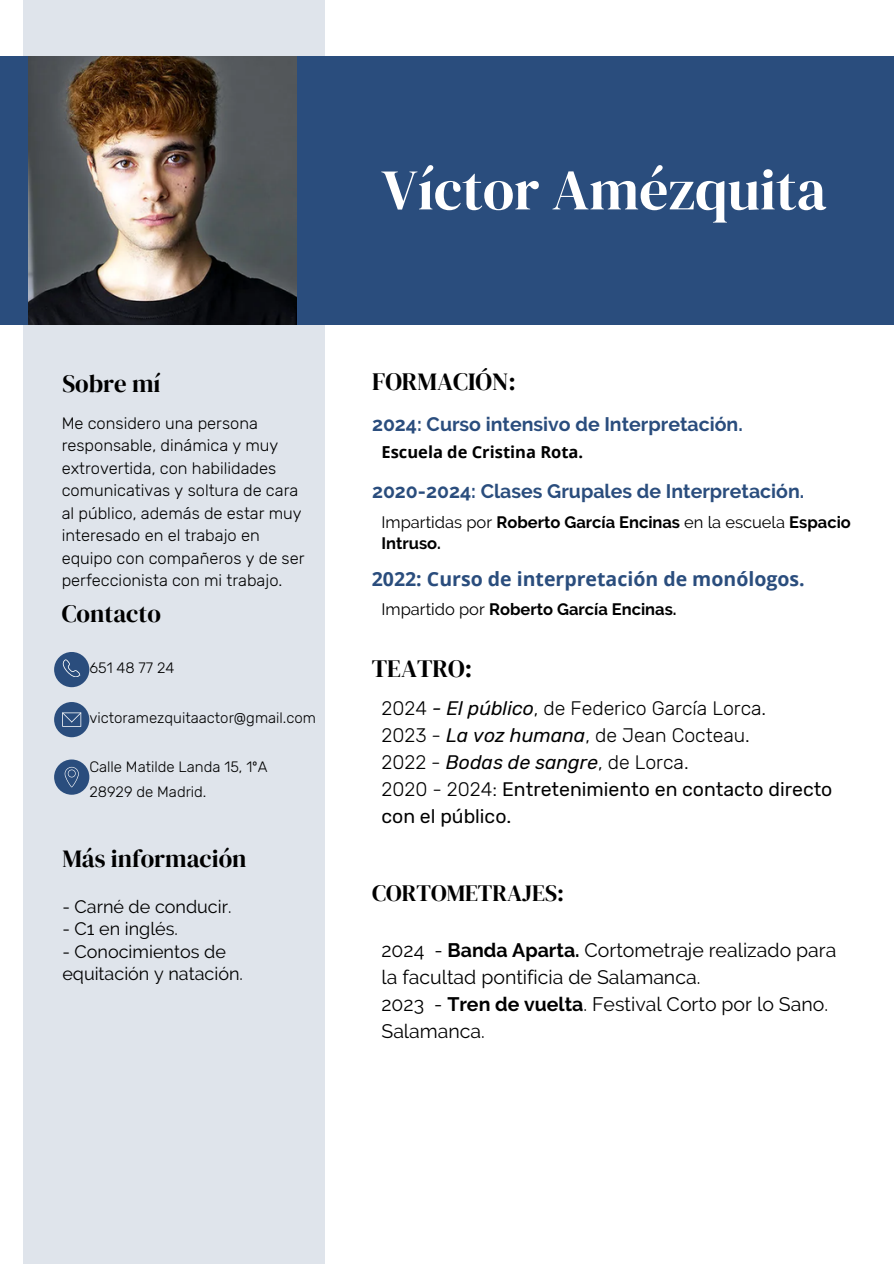
<style>
.page{position:relative;width:894px;height:1264px;background:#fff}
.page>*{position:absolute;margin:0;border:0;box-sizing:border-box;transform-origin:0 0}
.t1{font:57.3px "DM Serif Display";color:#fff}
.t2{font:24.75px "DM Serif Display";color:#000}
.t3{font:23.25px "DM Serif Display";color:#000}
.t4{font:19.5px/27px "Raleway";color:#000}
.t5{font:300 19.5px/27px "Rubik";color:#000}
.t6{font:700 19.5px "Raleway";color:#2a4d7d}
.t7{font:19.5px/27px "Rubik";color:#000}
.t8{font:700 19.5px "Open Sans";color:#2a4d7d}
.t9{font:18px/22.5px "Raleway";color:#000}
.t10{font:300 16.5px/22.5px "Rubik";color:#000}
.t11{font:700 16.5px/21.3px "Raleway";color:#000}
.t12{font:700 16.5px "Open Sans";color:#000}
.t13{font:300 15px "Rubik";color:#000}
.s1{font-weight:400}
.s2{font-weight:400;font-style:italic}
.s3{font-weight:300}
.s4{font-weight:700}
</style>
<div class="page">
<div style="left:23px;top:0;width:301px;height:1263px;background:#dfe4eb"></div>
<div style="left:0;top:57px;width:893px;height:268px;background:#2a4d7d"></div>
<img style="left:28px;top:57px;width:268px;height:268px">
<div style="left:54px;top:652px;width:35px;height:35px;background:#2a4d7d;border-radius:50%"></div>
<div style="left:54px;top:702px;width:35px;height:35px;background:#2a4d7d;border-radius:50%"></div>
<div style="left:54px;top:759px;width:35px;height:35px;background:#2a4d7d;border-radius:50%"></div>
<svg style="left:63px;top:659px;width:18px;height:17px"></svg>
<svg style="left:62px;top:712px;width:19px;height:14px"></svg>
<svg style="left:65px;top:767px;width:14px;height:20px"></svg>
<p class="t1" style="left:381px;top:150px;width:446px">Víctor Amézquita</p>
<p class="t2" style="left:62px;top:367px;width:100px">Sobre mí</p>
<p class="t10" style="left:62px;top:412px;width:244px">Me considero una persona responsable, dinámica y muy extrovertida, con habilidades comunicativas y soltura de cara al público, además de estar muy interesado en el trabajo en equipo con compañeros y de ser perfeccionista con mi trabajo.</p>
<h4 class="t2" style="left:62px;top:596px;width:101px">Contacto</h4>
<h2 class="t13" style="left:89px;top:659px;width:86px">651 48 77 24</h2>
<h4 class="t13" style="left:89px;top:708px;width:228px">victoramezquitaactor@gmail.com</h4>
<h6 class="t13" style="left:89px;top:758px;width:179px">Calle Matilde Landa 15, 1ºA</h6>
<h4 class="t13" style="left:89px;top:783px;width:119px">28929 de Madrid.</h4>
<p class="t2" style="left:62px;top:841px;width:186px">Más información</p>
<p class="t9" style="left:62px;top:895px;width:171px">- Carné de conducir.</p>
<p class="t9" style="left:62px;top:917px;width:117px">- C1 en inglés.</p>
<p class="t9" style="left:62px;top:940px;width:182px">- Conocimientos de equitación y natación.</p>
<h3 class="t2" style="left:372px;top:364px;width:145px">FORMACIÓN:</h3>
<p class="t6" style="left:372px;top:412px;width:372px">2024: Curso intensivo de Interpretación.</p>
<h5 class="t12" style="left:381px;top:440px;width:203px">Escuela de Cristina Rota.</h5>
<p class="t6" style="left:372px;top:479px;width:433px">2020-2024: Clases Grupales de Interpretación.</p>
<p class="t11" style="left:381px;top:511px;width:470px"><span class="s1">Impartidas por</span> Roberto García Encinas <span class="s1">en la escuela</span> Espacio<br>Intruso.</p>
<h2 class="t8" style="left:371px;top:564px;width:434px">2022: Curso de interpretación de monólogos.</h2>
<p class="t11" style="left:381px;top:599px;width:296px"><span class="s1">Impartido por</span> Roberto García Encinas.</p>
<p class="t2" style="left:371px;top:651px;width:102px">TEATRO:</p>
<p class="t5" style="left:381px;top:694px;width:386px">2024 <span class="s2">- El público</span>, de Federico García Lorca.<br>2023 - <span class="s2">La voz humana</span>, de Jean Cocteau.<br>2022 - <span class="s2">Bodas de sangre</span>, de Lorca.</p>
<h3 class="t7" style="left:381px;top:775px;width:452px"><span class="s3">2020 - 2024:</span> Entretenimiento en contacto directo con el público.</h3>
<p class="t3" style="left:372px;top:876px;width:193px">CORTOMETRAJES:</p>
<p class="t4" style="left:381px;top:936px;width:456px">2024 - <span class="s4">Banda Aparta.</span> Cortometraje realizado para la facultad pontificia de Salamanca.<br>2023 - <span class="s4">Tren de vuelta</span>. Festival Corto por lo Sano.<br>Salamanca.</p>
</div>
